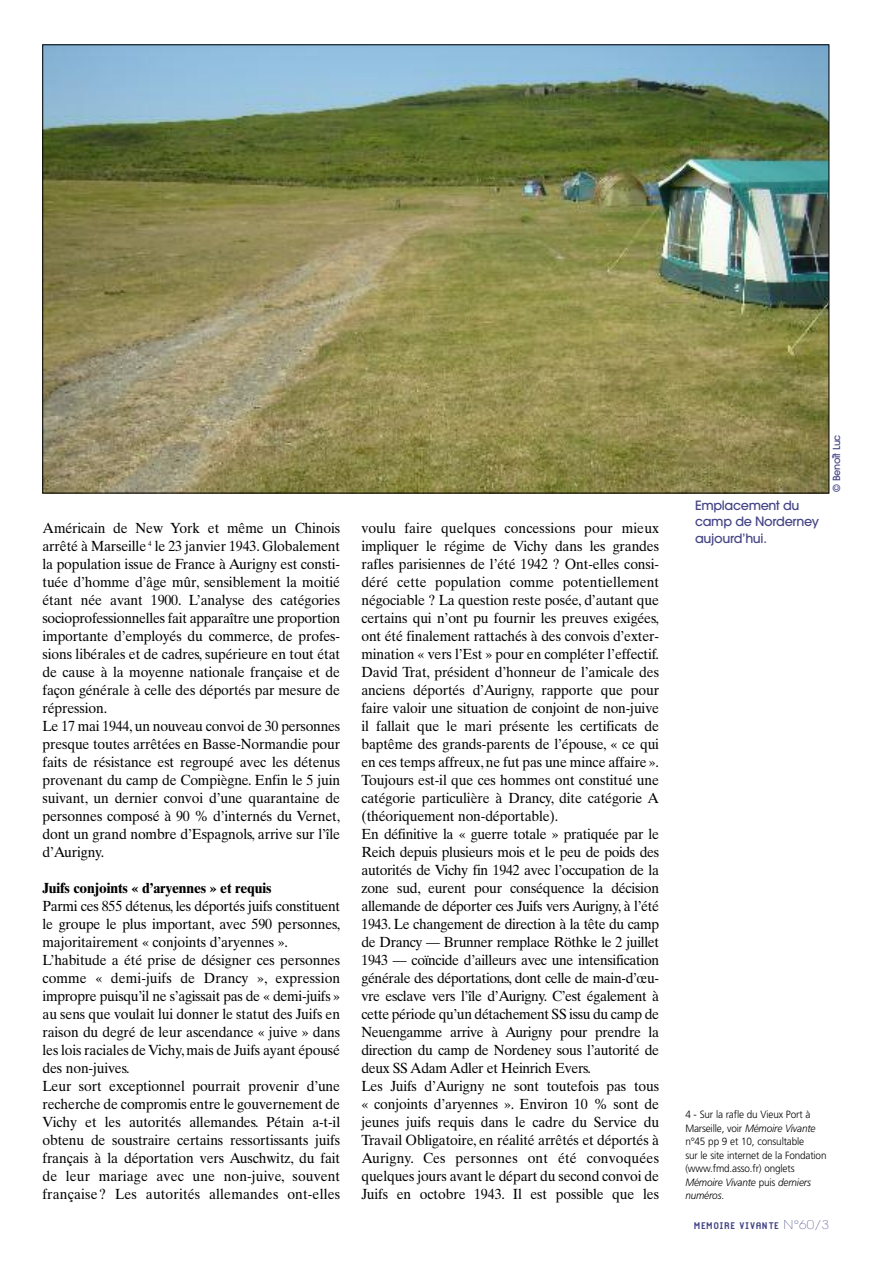
<style>
.page{position:relative;width:893px;height:1263px;background:#fff}
.page>*{position:absolute;margin:0;border:0;box-sizing:border-box;transform-origin:0 0}
.t1{font:14.7px/18px "Times Ten";letter-spacing:-.01em;color:#000;scale:.95 1}
.t2{font:700 14.7px "Times Ten";letter-spacing:-.01em;color:#000;scale:.95 1}
.t3{font:500 12.75px/16.5px "Avant Garde";letter-spacing:-.025em;color:#444486}
.t4{font:12px "G Azole";letter-spacing:.015em;color:#444486;scale:1.12 1}
.t5{font:300 10.5px/13.5px "Frutiger";letter-spacing:-.015em;color:#000;scale:.95 1}
.t6{font:500 9.75px "Avant Garde";letter-spacing:-.025em;color:#444486}
.s1{font-family:"Hira Kaku Pro W6";font-weight:400}
.s2{font-style:italic}
.s3{font-family:"Avant Garde";font-weight:200}
</style>
<div class="page">
<img style="left:44px;top:47px;width:783px;height:444px">
<p class="t1" style="left:43px;top:521px;width:315px">Américain de New York et même un Chinois arrêté à Marseille <sup>4</sup> le 23 janvier 1943. Globalement la population issue de France à Aurigny est consti&shy;tuée d’homme d’âge mûr, sensiblement la moitié étant née avant 1900. L’analyse des catégories socioprofessionnelles fait apparaître une proportion importante d’employés du commerce, de profes&shy;sions libérales et de cadres, supérieure en tout état de cause à la moyenne nationale française et de façon générale à celle des déportés par mesure de répression.<br>Le 17 mai 1944, un nouveau convoi de 30 personnes presque toutes arrêtées en Basse-Normandie pour faits de résistance est regroupé avec les détenus provenant du camp de Compiègne. Enfin le 5 juin suivant, un dernier convoi d’une quarantaine de personnes composé à 90 % d’internés du Vernet, dont un grand nombre d’Espagnols, arrive sur l’île d’Aurigny.</p>
<p class="t2" style="left:43px;top:883px;width:242px">Juifs conjoints « d’aryennes » et requis</p>
<p class="t1" style="left:43px;top:899px;width:315px">Parmi ces 855 détenus, les déportés juifs constituent le groupe le plus important, avec 590 personnes, majoritairement « conjoints d’aryennes ».<br>L’habitude a été prise de désigner ces personnes comme « demi-juifs de Drancy », expression impropre puisqu’il ne s’agissait pas de « demi-juifs » au sens que voulait lui donner le statut des Juifs en raison du degré de leur ascendance « juive » dans les lois raciales deVichy, mais de Juifs ayant épousé des non-juives.<br>Leur sort exceptionnel pourrait provenir d’une recherche de compromis entre le gouvernement de Vichy et les autorités allemandes. Pétain a-t-il obtenu de soustraire certains ressortissants juifs français à la déportation vers Auschwitz, du fait de leur mariage avec une non-juive, souvent française? Les autorités allemandes ont-elles</p>
<p class="t1" style="left:361px;top:521px;width:315px">voulu faire quelques concessions pour mieux impliquer le régime de Vichy dans les grandes rafles parisiennes de l’été 1942 ? Ont-elles consi&shy;déré cette population comme potentiellement négociable ? La question reste posée, d’autant que certains qui n’ont pu fournir les preuves exigées, ont été finalement rattachés à des convois d’exter&shy;mination « vers l’Est » pour en compléter l’effectif.<br>David Trat, président d’honneur de l’amicale des anciens déportés d’Aurigny, rapporte que pour faire valoir une situation de conjoint de non-juive il fallait que le mari présente les certificats de baptême des grands-parents de l’épouse, « ce qui en ces temps affreux, ne fut pas une mince affaire ».<br>Toujours est-il que ces hommes ont constitué une catégorie particulière à Drancy, dite catégorie A (théoriquement non-déportable).<br>En définitive la « guerre totale » pratiquée par le Reich depuis plusieurs mois et le peu de poids des autorités de Vichy fin 1942 avec l’occupation de la zone sud, eurent pour conséquence la décision allemande de déporter ces Juifs vers Aurigny, à l’été 1943. Le changement de direction à la tête du camp de Drancy — Brunner remplace Röthke le 2 juillet 1943 — coïncide d’ailleurs avec une intensification générale des déportations, dont celle de main-d’œu&shy;vre esclave vers l’île d’Aurigny. C’est également à cette période qu’un détachement SS issu du camp de Neuengamme arrive à Aurigny pour prendre la direction du camp de Nordeney sous l’autorité de deux SS Adam Adler et Heinrich Evers.<br>Les Juifs d’Aurigny ne sont toutefois pas tous « conjoints d’aryennes ». Environ 10 % sont de jeunes juifs requis dans le cadre du Service du Travail Obligatoire, en réalité arrêtés et déportés à Aurigny. Ces personnes ont été convoquées quelques jours avant le départ du second convoi de Juifs en octobre 1943. Il est possible que les</p>
<p class="t3" style="left:695px;top:498px;width:126px">Emplacement du camp de Norderney aujourd’hui.</p>
<p class="t6" style="left:833px;top:492px;width:59px;rotate:-90deg">© Benoi<span class="s1">̂</span>t Luc</p>
<p class="t5" style="left:685px;top:1109px;width:150px">4 - Sur la rafle du Vieux Port à<br>Marseille, voir <span class="s2">Mémoire Vivante </span>n°45 pp 9 et 10, consultable<br>sur le site internet de la Fondation (www.fmd.asso.fr) onglets<br><span class="s2">Mémoire Vivante</span> puis <span class="s2">derniers numéros</span>.</p>
<p class="t4" style="left:695px;top:1218px;width:122px">MEMOIRE VIVANTE <span class="s3">N°60/3</span></p>
</div>
